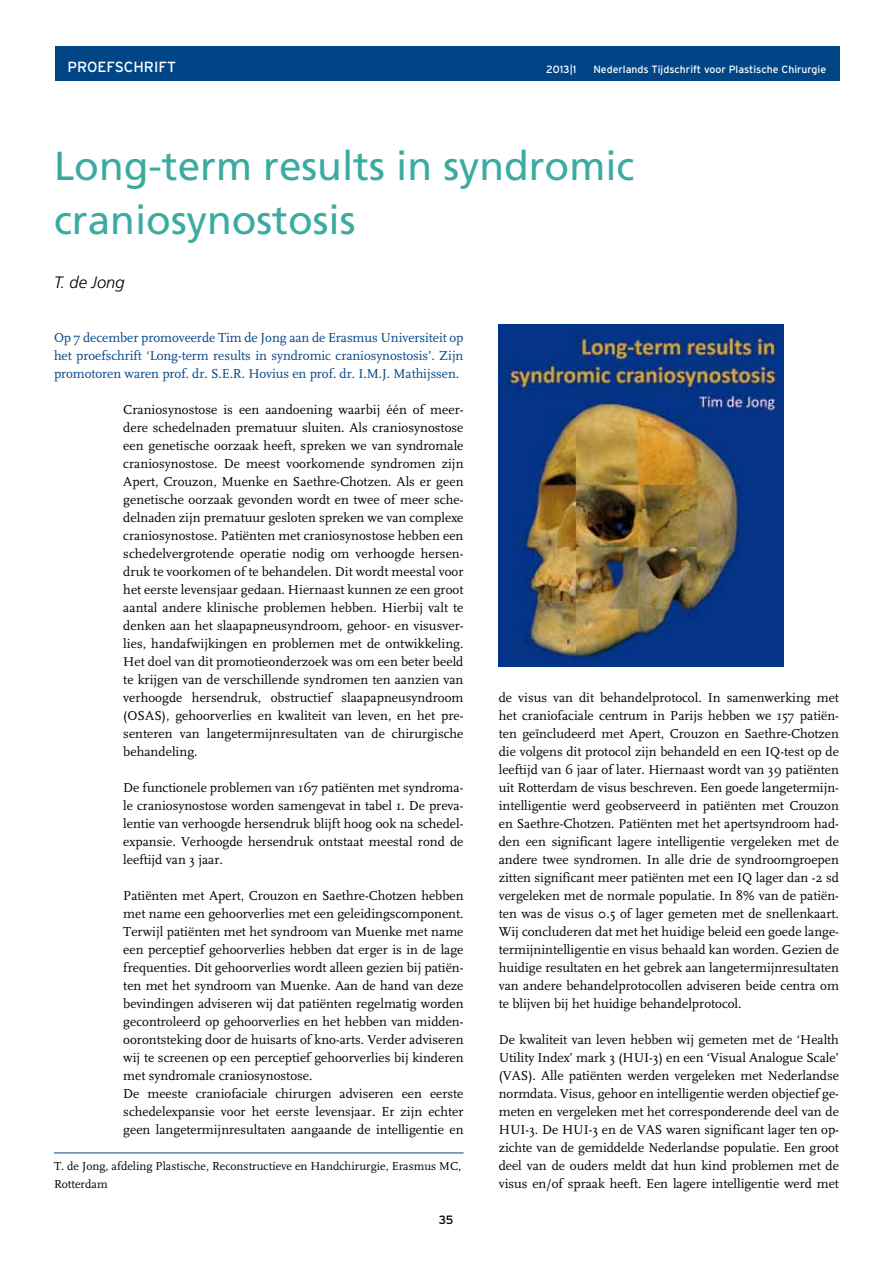
<style>
.page{position:relative;width:893px;height:1263px;background:#fff}
.page>*{position:absolute;margin:0;border:0;box-sizing:border-box;transform-origin:0 0}
.t1{font:40.5px/54px "Frutiger";color:#3baba1}
.t2{font:italic 300 16.5px "Frutiger";color:#000}
.t3{font:14.7px "Interstate";color:#fff}
.t4{font:13.5px/18px "FF Scala";color:#000;text-align:justify}
.t5{font:13.5px/18px "FF Scala";letter-spacing:-.005em;color:#004687;text-align:justify}
.t6{font:12px/18px "FF Scala";color:#000}
.t7{font:12px "Interstate";color:#000}
.t8{font:10.5px "Interstate";color:#fff}
</style>
<div class="page">
<div style="left:55px;top:47px;width:785px;height:34px;background:#004687"></div>
<hr style="left:54px;top:1153px;width:409px;height:1px;background:#004687">
<img style="left:499px;top:324px;width:284px;height:342px">
<p class="t3" style="left:68px;top:59px;width:110px">PROEFSCHRIFT</p>
<p class="t8" style="left:546px;top:63px;width:32px">2013|1</p>
<p class="t8" style="left:593px;top:63px;width:234px">Nederlands Tijdschrift voor Plastische Chirurgie</p>
<h1 class="t1" style="left:54px;top:139px;width:582px">Long-term results in syndromic craniosynostosis</h1>
<p class="t2" style="left:54px;top:273px;width:72px">T. de Jong</p>
<p class="t5" style="left:54px;top:329px;width:411px">Op 7 december promoveerde Tim de Jong aan de Erasmus Universiteit op het proefschrift ‘Long-term results in syndromic craniosynostosis’. Zijn promotoren waren prof. dr. S.E.R. Hovius en prof. dr. I.M.J. Mathijssen.</p>
<p class="t4" style="left:123px;top:401px;width:342px">Craniosynostose is een aandoening waarbij één of meer&shy;dere schedelnaden prematuur sluiten. Als craniosynostose een genetische oorzaak heeft, spreken we van syndromale craniosynostose. De meest voorkomende syndromen zijn Apert, Crouzon, Muenke en Saethre-Chotzen. Als er geen genetische oorzaak gevonden wordt en twee of meer sche&shy;delnaden zijn prematuur gesloten spreken we van complexe craniosynostose. Patiënten met craniosynostose hebben een schedelvergrotende operatie nodig om verhoogde hersen&shy;druk te voorkomen of te behandelen. Dit wordt meestal voor het eerste levensjaar gedaan. Hiernaast kunnen ze een groot aantal andere klinische problemen hebben. Hierbij valt te denken aan het slaapapneusyndroom, gehoor- en visusver&shy;lies, handafwijkingen en problemen met de ontwikkeling.<br>Het doel van dit promotieonderzoek was om een beter beeld te krijgen van de verschillende syndromen ten aanzien van verhoogde hersendruk, obstructief slaapapneusyndroom (OSAS), gehoorverlies en kwaliteit van leven, en het pre&shy;senteren van langetermijnresultaten van de chirurgische behandeling.</p>
<p class="t4" style="left:123px;top:779px;width:342px">De functionele problemen van 167 patiënten met syndroma&shy;le craniosynostose worden samengevat in tabel 1. De preva&shy;lentie van verhoogde hersendruk blijft hoog ook na schedel&shy;expansie. Verhoogde hersendruk ontstaat meestal rond de leeftijd van 3 jaar.</p>
<p class="t4" style="left:123px;top:887px;width:342px;text-align:left">Patiënten met Apert, Crouzon en Saethre-Chotzen hebben met name een gehoorverlies met een geleidingscomponent.<br>Terwijl patiënten met het syndroom van Muenke met name een perceptief gehoorverlies hebben dat erger is in de lage frequenties. Dit gehoorverlies wordt alleen gezien bij patiën&shy;ten met het syndroom van Muenke. Aan de hand van deze bevindingen adviseren wij dat patiënten regelmatig worden gecontroleerd op gehoorverlies en het hebben van midden&shy;oorontsteking door de huisarts of kno-arts. Verder adviseren wij te screenen op een perceptief gehoorverlies bij kinderen met syndromale craniosynostose.<br>De meeste craniofaciale chirurgen adviseren een eerste schedelexpansie voor het eerste levensjaar. Er zijn echter geen langetermijnresultaten aangaande de intelligentie en</p>
<p class="t6" style="left:54px;top:1157px;width:409px">T. de Jong, afdeling Plastische, Reconstructieve en Handchirurgie, Erasmus MC,<br>Rotterdam</p>
<p class="t7" style="left:439px;top:1213px;width:16px">35</p>
<p class="t4" style="left:499px;top:689px;width:342px">de visus van dit behandelprotocol. In samenwerking met het craniofaciale centrum in Parijs hebben we 157 patiën&shy;ten geïncludeerd met Apert, Crouzon en Saethre-Chotzen die volgens dit protocol zijn behandeld en een IQ-test op de leeftijd van 6 jaar of later. Hiernaast wordt van 39 patiënten uit Rotterdam de visus beschreven. Een goede langetermijn&shy;intelligentie werd geobserveerd in patiënten met Crouzon en Saethre-Chotzen. Patiënten met het apertsyndroom had&shy;den een significant lagere intelligentie vergeleken met de andere twee syndromen. In alle drie de syndroomgroepen zitten significant meer patiënten met een IQ lager dan -2 sd vergeleken met de normale populatie. In 8% van de patiën&shy;ten was de visus 0.5 of lager gemeten met de snellenkaart.<br>Wij concluderen dat met het huidige beleid een goede lange&shy;termijnintelligentie en visus behaald kan worden. Gezien de huidige resultaten en het gebrek aan langetermijnresultaten van andere behandelprotocollen adviseren beide centra om te blijven bij het huidige behandelprotocol.</p>
<p class="t4" style="left:499px;top:1031px;width:342px">De kwaliteit van leven hebben wij gemeten met de ‘Health Utility Index’ mark 3 (HUI-3) en een ‘Visual Analogue Scale’ (VAS). Alle patiënten werden vergeleken met Nederlandse normdata. Visus, gehoor en intelligentie werden objectief ge&shy;meten en vergeleken met het corresponderende deel van de HUI-3. De HUI-3 en de VAS waren significant lager ten op&shy;zichte van de gemiddelde Nederlandse populatie. Een groot deel van de ouders meldt dat hun kind problemen met de visus en/of spraak heeft. Een lagere intelligentie werd met</p>
</div>
